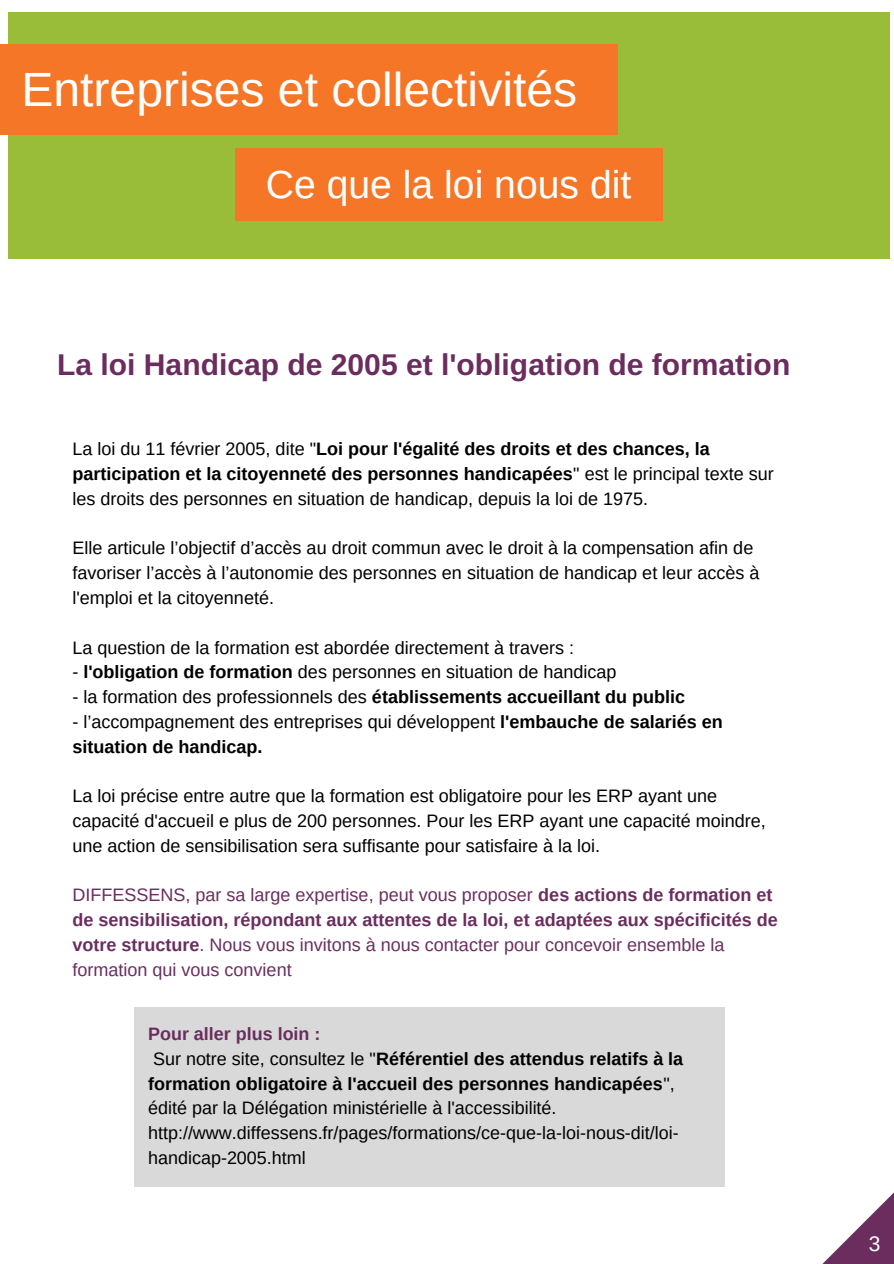
<style>
.page{position:relative;width:894px;height:1264px;background:#fff}
.page>*{position:absolute;margin:0;border:0;box-sizing:border-box;transform-origin:0 0}
.t1{font:48px "Arimo";color:#fff}
.t2{font:39.15px "Arimo";color:#fff}
.t3{font:700 30px "Arimo";color:#6a2d5e}
.t4{font:21px "Arimo";color:#fff}
.t5{font:18px/24.8px "Arimo";color:#000}
.t6{font:18px/24.8px "Arimo";color:#6a2d5e}
.t7{font:700 18px "Arimo";color:#000}
.s1{font-weight:700}
.s2{font-weight:400}
.s3{font-weight:700;color:#6a2d5e}
</style>
<div class="page">
<svg style="left:823px;top:1193px;width:70px;height:70px"></svg>
<div style="left:9px;top:12px;width:880px;height:246px;background:#99bd39"></div>
<div style="left:0;top:45px;width:617px;height:90px;background:#f67627"></div>
<div style="left:235px;top:148px;width:427px;height:72px;background:#f67627"></div>
<div style="left:135px;top:1007px;width:590px;height:179px;background:#d9d9d9"></div>
<h1 class="t1" style="left:21px;top:63px;width:557px">Entreprises et collectivités</h1>
<h2 class="t2" style="left:266px;top:162px;width:367px">Ce que la loi nous dit</h2>
<h3 class="t3" style="left:57px;top:347px;width:734px">La loi Handicap de 2005 et l'obligation de formation</h3>
<p class="t5" style="left:72px;top:436px;width:703px">La loi du 11 février 2005, dite "<span class="s1">Loi pour l'égalité des droits et des chances, la participation et la citoyenneté des personnes handicapées</span>" est le principal texte sur les droits des personnes en situation de handicap, depuis la loi de 1975.</p>
<p class="t5" style="left:72px;top:536px;width:688px">Elle articule l’objectif d’accès au droit commun avec le droit à la compensation afin de favoriser l’accès à l’autonomie des personnes en situation de handicap et leur accès à l'emploi et la citoyenneté.</p>
<p class="t5" style="left:72px;top:635px;width:503px">La question de la formation est abordée directement à travers :</p>
<p class="t5" style="left:72px;top:659px;width:545px">- <span class="s1">l'obligation de formation</span> des personnes en situation de handicap</p>
<p class="t7" style="left:72px;top:686px;width:614px"><span class="s2">- la formation des professionnels des</span> établissements accueillant du public</p>
<p class="t5" style="left:72px;top:709px;width:651px">- l’accompagnement des entreprises qui développent <span class="s1">l'embauche de salariés en situation de handicap.</span></p>
<p class="t5" style="left:72px;top:783px;width:694px">La loi précise entre autre que la formation est obligatoire pour les ERP ayant une capacité d'accueil e plus de 200 personnes. Pour les ERP ayant une capacité moindre, une action de sensibilisation sera suffisante pour satisfaire à la loi.</p>
<p class="t6" style="left:72px;top:882px;width:707px">DIFFESSENS, par sa large expertise, peut vous proposer <span class="s1">des actions de formation et de sensibilisation, répondant aux attentes de la loi, et adaptées aux spécificités de votre structure</span>. Nous vous invitons à nous contacter pour concevoir ensemble la formation qui vous convient</p>
<p class="t5" style="left:148px;top:1021px;width:536px"><span class="s3">Pour aller plus loin :<br></span>Sur notre site, consultez le "<span class="s1">Référentiel des attendus relatifs à la formation obligatoire à l'accueil des personnes handicapées</span>", édité par la Délégation ministérielle à l'accessibilité. http://www.diffessens.fr/pages/formations/ce-que-la-loi-nous-dit/loi&shy;handicap-2005.html</p>
<p class="t4" style="left:868px;top:1231px;width:13px">3</p>
</div>
